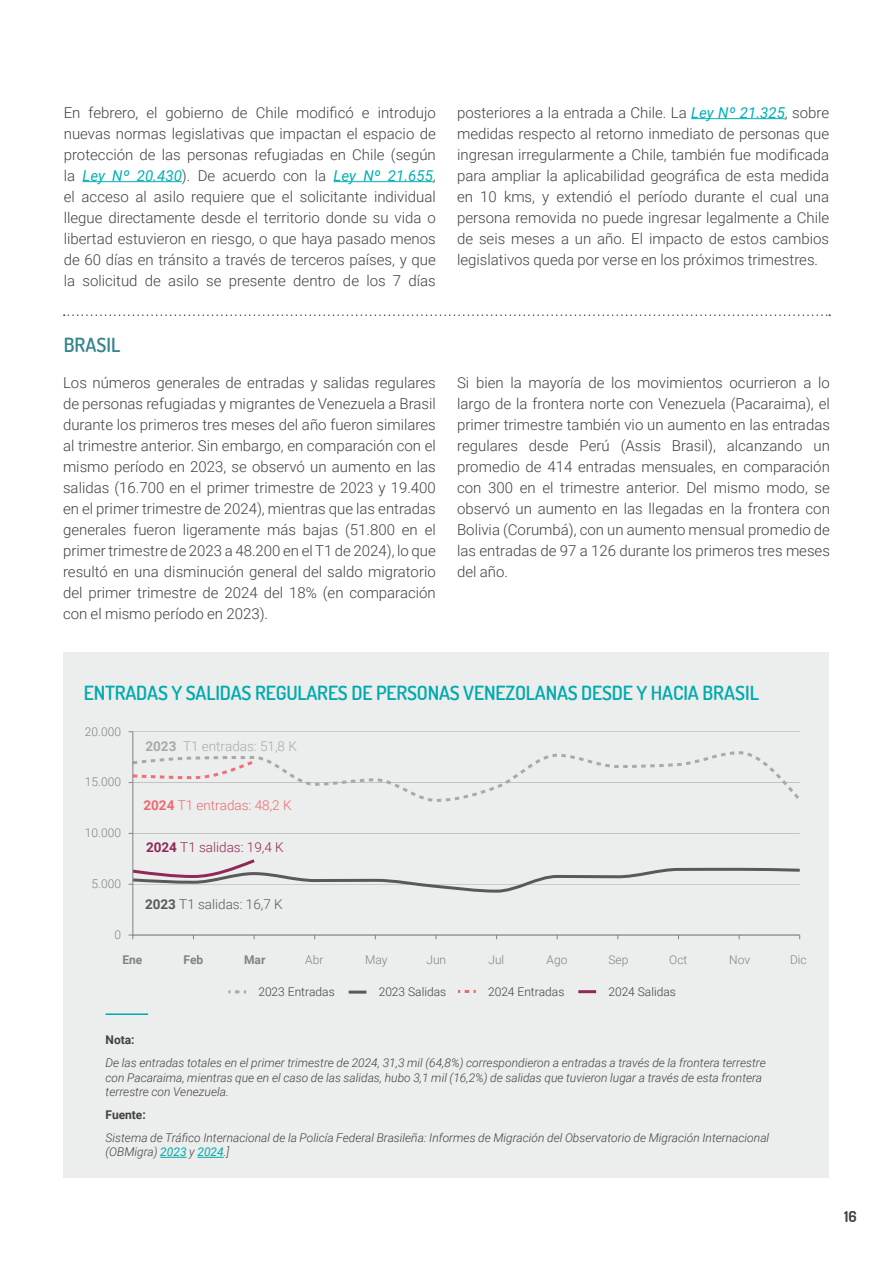
<style>
.page{position:relative;width:893px;height:1263px;background:#fff}
.page>*{position:absolute;margin:0;border:0;box-sizing:border-box;transform-origin:0 0}
.t1{font:600 19.5px "Dosis";letter-spacing:-.01em;color:#00aaad}
.t2{font:600 19.5px "Dosis";color:#35858c}
.t3{font:300 15px/21px "Roboto";color:#414042;text-align:justify}
.t4{font:700 15px "Dosis";color:#414042}
.t5{font:300 13.5px "Roboto";color:#a7a9ac}
.t6{font:300 13.5px "Roboto";color:#ec6970}
.t7{font:300 13.5px "Roboto";color:#912857}
.t8{font:300 13.5px "Roboto";color:#58595b}
.t9{font:italic 300 12px/14.4px "Roboto";color:#414042}
.t10{font:300 12px "Roboto";color:#808285}
.t11{font:300 12px "Roboto";color:#414042}
.t12{font:700 12px "Roboto";color:#414042}
.t13{font:700 12px "Roboto";color:#808285}
.s1{font-weight:400;font-style:italic;color:#00b0b3}
.s2{font-weight:700}
.s3{font-weight:400;color:#00aaad}
</style>
<div class="page">
<hr style="left:82px;top:181px;width:100px;height:1px;background:#00b0b3">
<hr style="left:333px;top:181px;width:100px;height:1px;background:#00b0b3">
<hr style="left:691px;top:118px;width:94px;height:1px;background:#00b0b3">
<svg style="left:64px;top:314px;width:766px;height:2px"></svg>
<div style="left:63px;top:653px;width:765px;height:525px;background:#eceded"></div>
<hr style="left:133px;top:833px;width:667px;height:1px;background:#000">
<hr style="left:133px;top:732px;width:667px;height:1px;background:#000">
<hr style="left:132px;top:935px;width:668px;height:1px;background:#808285">
<hr style="left:132px;top:732px;width:1px;height:203px;background:#808285">
<svg style="left:129px;top:857px;width:671px;height:37px"></svg>
<svg style="left:129px;top:750px;width:671px;height:54px"></svg>
<hr style="left:349px;top:990px;width:17px;height:3px;background:#58595b">
<svg style="left:228px;top:990px;width:18px;height:3px"></svg>
<hr style="left:578px;top:990px;width:18px;height:3px;background:#912857">
<svg style="left:458px;top:990px;width:18px;height:3px"></svg>
<hr style="left:106px;top:1013px;width:42px;height:2px;background:#00aaad">
<svg style="left:160px;top:1157px;width:27px;height:1px"></svg>
<svg style="left:197px;top:1157px;width:27px;height:1px"></svg>
<p class="t3" style="left:64px;top:101px;width:374px">En febrero, el gobierno de Chile modificó e introdujo nuevas normas legislativas que impactan el espacio de protección de las personas refugiadas en Chile (según la <span class="s1">Ley Nº 20.430</span>). De acuerdo con la <span class="s1">Ley Nº 21.655</span>, el acceso al asilo requiere que el solicitante individual llegue directamente desde el territorio donde su vida o libertad estuvieron en riesgo, o que haya pasado menos de 60 días en tránsito a través de terceros países, y que la solicitud de asilo se presente dentro de los 7 días</p>
<p class="t3" style="left:457px;top:101px;width:374px">posteriores a la entrada a Chile. La <span class="s1">Ley Nº 21.325</span>, sobre medidas respecto al retorno inmediato de personas que ingresan irregularmente a Chile, también fue modificada para ampliar la aplicabilidad geográfica de esta medida en 10 kms, y extendió el período durante el cual una persona removida no puede ingresar legalmente a Chile de seis meses a un año. El impacto de estos cambios legislativos queda por verse en los próximos trimestres.</p>
<h1 class="t2" style="left:64px;top:332px;width:58px">BRASIL</h1>
<p class="t3" style="left:63px;top:371px;width:374px">Los números generales de entradas y salidas regulares de personas refugiadas y migrantes de Venezuela a Brasil durante los primeros tres meses del año fueron similares al trimestre anterior. Sin embargo, en comparación con el mismo período en 2023, se observó un aumento en las salidas (16.700 en el primer trimestre de 2023 y 19.400 en el primer trimestre de 2024), mientras que las entradas generales fueron ligeramente más bajas (51.800 en el primer trimestre de 2023 a 48.200 en el T1 de 2024), lo que resultó en una disminución general del saldo migratorio del primer trimestre de 2024 del 18% (en comparación con el mismo período en 2023).</p>
<p class="t3" style="left:457px;top:371px;width:374px">Si bien la mayoría de los movimientos ocurrieron a lo largo de la frontera norte con Venezuela (Pacaraima), el primer trimestre también vio un aumento en las entradas regulares desde Perú (Assis Brasil), alcanzando un promedio de 414 entradas mensuales, en comparación con 300 en el trimestre anterior. Del mismo modo, se observó un aumento en las llegadas en la frontera con Bolivia (Corumbá), con un aumento mensual promedio de las entradas de 97 a 126 durante los primeros tres meses del año.</p>
<h1 class="t1" style="left:84px;top:680px;width:677px">ENTRADAS Y SALIDAS REGULARES DE PERSONAS VENEZOLANAS DESDE Y HACIA BRASIL</h1>
<p class="t10" style="left:85px;top:723px;width:38px">20.000</p>
<p class="t10" style="left:85px;top:774px;width:38px">15.000</p>
<p class="t10" style="left:85px;top:824px;width:38px">10.000</p>
<p class="t10" style="left:92px;top:875px;width:31px">5.000</p>
<p class="t10" style="left:114px;top:926px;width:8px">0</p>
<p class="t5" style="left:145px;top:737px;width:153px"><span class="s2">2023</span> T1 entradas: 51,8 K</p>
<p class="t6" style="left:143px;top:795px;width:150px"><span class="s2">2024</span> T1 entradas: 48,2 K</p>
<p class="t7" style="left:146px;top:838px;width:139px"><span class="s2">2024</span> T1 salidas: 19,4 K</p>
<p class="t8" style="left:145px;top:895px;width:139px"><span class="s2">2023</span> T1 salidas: 16,7 K</p>
<p class="t13" style="left:122px;top:951px;width:21px">Ene</p>
<p class="t13" style="left:184px;top:951px;width:21px">Feb</p>
<p class="t13" style="left:244px;top:951px;width:23px">Mar</p>
<p class="t10" style="left:305px;top:951px;width:20px">Abr</p>
<p class="t10" style="left:365px;top:951px;width:24px">May</p>
<p class="t10" style="left:426px;top:951px;width:21px">Jun</p>
<p class="t10" style="left:488px;top:951px;width:17px">Jul</p>
<p class="t10" style="left:547px;top:951px;width:22px">Ago</p>
<p class="t10" style="left:608px;top:951px;width:21px">Sep</p>
<p class="t10" style="left:669px;top:951px;width:20px">Oct</p>
<p class="t10" style="left:729px;top:951px;width:23px">Nov</p>
<p class="t10" style="left:790px;top:951px;width:18px">Dic</p>
<p class="t11" style="left:258px;top:983px;width:78px">2023 Entradas</p>
<p class="t11" style="left:379px;top:983px;width:69px">2023 Salidas</p>
<p class="t11" style="left:488px;top:983px;width:78px">2024 Entradas</p>
<p class="t11" style="left:608px;top:983px;width:69px">2024 Salidas</p>
<p class="t12" style="left:106px;top:1032px;width:31px">Nota:</p>
<p class="t9" style="left:106px;top:1055px;width:662px">De las entradas totales en el primer trimestre de 2024, 31,3 mil (64,8%) correspondieron a entradas a través de la frontera terrestre con Pacaraima, mientras que en el caso de las salidas, hubo 3,1 mil (16,2%) de salidas que tuvieron lugar a través de esta frontera terrestre con Venezuela.</p>
<p class="t12" style="left:106px;top:1106px;width:42px">Fuente:</p>
<p class="t9" style="left:106px;top:1130px;width:665px">Sistema de Tráfico Internacional de la Policía Federal Brasileña: Informes de Migración del Observatorio de Migración Internacional (OBMigra) <span class="s3">2023</span> y <span class="s3">2024</span>.]</p>
<p class="t4" style="left:844px;top:1207px;width:14px">16</p>
</div>
